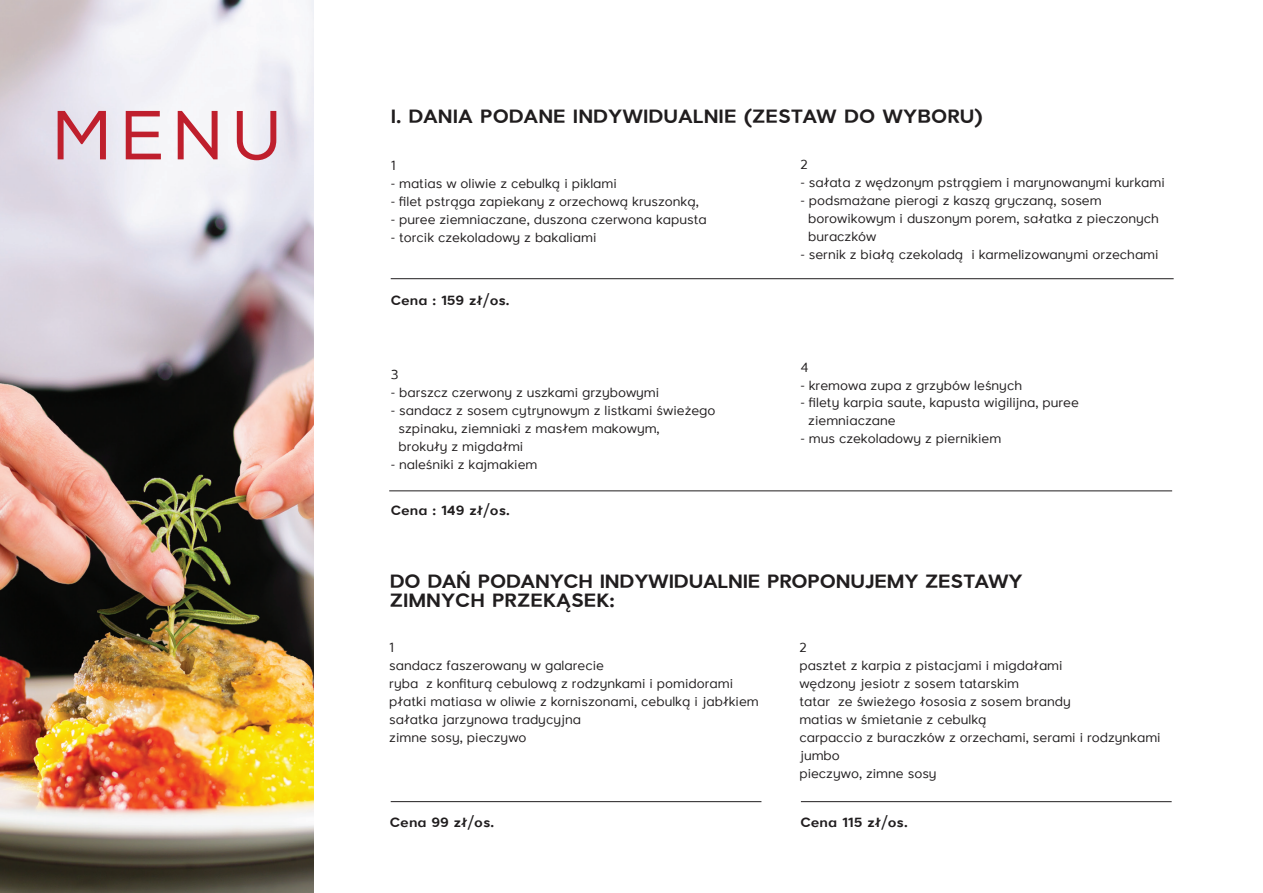
<style>
.page{position:relative;width:1263px;height:893px;background:#fff}
.page>*{position:absolute;margin:0;border:0;box-sizing:border-box;transform-origin:0 0}
.t1{font:69.15px "Nexa";color:#bf1f2d}
.t2{font:700 19.5px/19.5px "Larke Neue";letter-spacing:-.005em;color:#201d1e}
.t3{font:13.5px/18px "Larke Neue";color:#201d1e}
.t4{font:700 13.5px "Larke Neue";color:#201d1e}
</style>
<div class="page">
<img style="left:0;top:0;width:314px;height:893px">
<hr style="left:391px;top:278px;width:783px;height:1px;background:#201d1e">
<hr style="left:389px;top:490px;width:783px;height:1px;background:#201d1e">
<hr style="left:391px;top:801px;width:370px;height:1px;background:#201d1e">
<hr style="left:801px;top:801px;width:371px;height:1px;background:#201d1e">
<h1 class="t1" style="left:51px;top:94px;width:233px">MENU</h1>
<h2 class="t2" style="left:391px;top:108px;width:594px">I. DANIA PODANE INDYWIDUALNIE (ZESTAW DO WYBORU)</h2>
<p class="t3" style="left:800px;top:156px;width:9px">2</p>
<p class="t3" style="left:800px;top:174px;width:366px">- sałata z wędzonym pstrągiem i marynowanymi kurkami</p>
<p class="t3" style="left:808px;top:192px;width:352px;text-indent:-8px">- podsmażane pierogi z kaszą gryczaną, sosem borowikowym i duszonym porem, sałatka z pieczonych buraczków</p>
<p class="t3" style="left:800px;top:246px;width:360px">- sernik z białą czekoladą i karmelizowanymi orzechami</p>
<p class="t3" style="left:391px;top:157px;width:6px">1</p>
<p class="t3" style="left:391px;top:175px;width:228px">- matias w oliwie z cebulką i piklami</p>
<p class="t3" style="left:391px;top:193px;width:310px">- filet pstrąga zapiekany z orzechową kruszonką,</p>
<p class="t3" style="left:391px;top:211px;width:318px">- puree ziemniaczane, duszona czerwona kapusta</p>
<p class="t3" style="left:391px;top:229px;width:207px">- torcik czekoladowy z bakaliami</p>
<p class="t4" style="left:391px;top:292px;width:120px">Cena : 159 zł/os.</p>
<p class="t3" style="left:391px;top:366px;width:9px">3</p>
<p class="t3" style="left:391px;top:384px;width:270px">- barszcz czerwony z uszkami grzybowymi</p>
<p class="t3" style="left:399px;top:402px;width:318px;text-indent:-8px">- sandacz z sosem cytrynowym z listkami świeżego szpinaku, ziemniaki z masłem makowym,<br>brokuły z migdałmi</p>
<p class="t3" style="left:391px;top:456px;width:148px">- naleśniki z kajmakiem</p>
<p class="t4" style="left:391px;top:502px;width:121px">Cena : 149 zł/os.</p>
<p class="t3" style="left:800px;top:358px;width:10px">4</p>
<p class="t3" style="left:800px;top:376px;width:223px">- kremowa zupa z grzybów leśnych</p>
<p class="t3" style="left:808px;top:394px;width:272px;text-indent:-8px">- filety karpia saute, kapusta wigilijna, puree ziemniaczane</p>
<p class="t3" style="left:800px;top:430px;width:202px">- mus czekoladowy z piernikiem</p>
<h2 class="t2" style="left:390px;top:573px;width:634px">DO DAŃ PODANYCH INDYWIDUALNIE PROPONUJEMY ZESTAWY<br>ZIMNYCH PRZEKĄSEK:</h2>
<p class="t3" style="left:389px;top:639px;width:371px">1<br>sandacz faszerowany w galarecie<br>ryba z konfiturą cebulową z rodzynkami i pomidorami płatki matiasa w oliwie z korniszonami, cebulką i jabłkiem sałatka jarzynowa tradycyjna<br>zimne sosy, pieczywo</p>
<p class="t3" style="left:799px;top:639px;width:363px">2<br>pasztet z karpia z pistacjami i migdałami<br>wędzony jesiotr z sosem tatarskim<br>tatar ze świeżego łososia z sosem brandy<br>matias w śmietanie z cebulką<br>carpaccio z buraczków z orzechami, serami i rodzynkami jumbo<br>pieczywo, zimne sosy</p>
<p class="t4" style="left:390px;top:814px;width:106px">Cena 99 zł/os.</p>
<p class="t4" style="left:800px;top:814px;width:109px">Cena 115 zł/os.</p>
</div>
